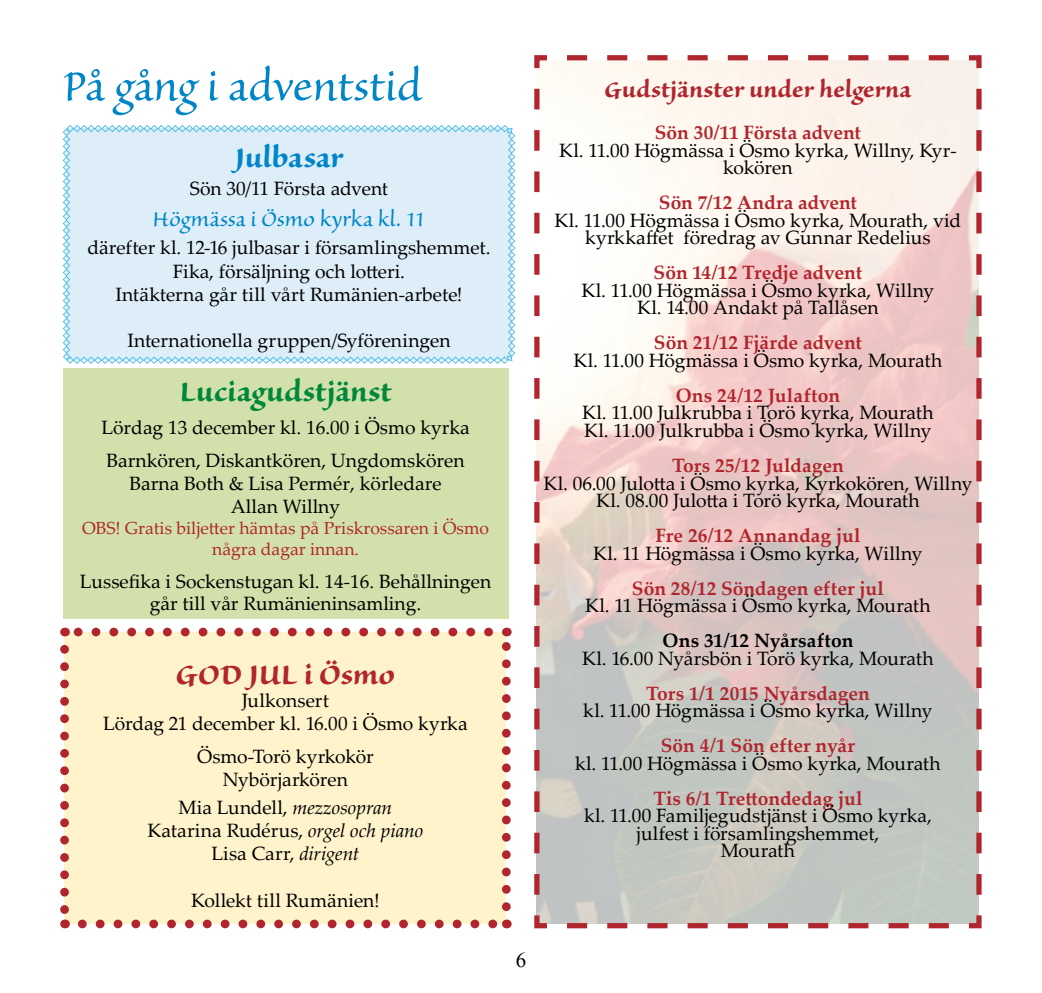
<style>
.page{position:relative;width:1042px;height:993px;background:#fff}
.page>*{position:absolute;margin:0;border:0;box-sizing:border-box;transform-origin:0 0}
.t1{font:52.5px "Sanvito Pro";color:#0086c8}
.t2{font:700 35px "Sanvito Pro";letter-spacing:.005em;color:#00873a}
.t3{font:700 35px "Sanvito Pro";letter-spacing:-.005em;color:#b1262e}
.t4{font:700 35px "Sanvito Pro";letter-spacing:-.005em;color:#0086c8}
.t5{font:700 28px "Sanvito Pro";letter-spacing:.005em;color:#b1262e}
.t6{font:26.25px "Sanvito Pro";letter-spacing:.005em;color:#0086c8}
.t7{font:21px "Times New Roman";color:#000}
.t8{font:19.25px/17.5px "Palatino Linotype";color:#000;text-align:center}
.t9{font:700 19.25px "Palatino Linotype";color:#b1262e}
.t10{font:700 19.25px "Palatino Linotype";letter-spacing:.01em;color:#000}
.t11{font:17.5px/21px "Palatino Linotype";color:#b1262e;text-align:center}
.s1{font-style:italic}
</style>
<div class="page">
<svg style="left:534px;top:55px;width:448px;height:874px;background:#e2d3ce"></svg>
<div style="left:65px;top:631px;width:441px;height:292px;background:#fff3cc"></div>
<svg style="left:82px;top:919px;width:415px;height:9px"></svg>
<svg style="left:73px;top:627px;width:416px;height:9px"></svg>
<svg style="left:60px;top:649px;width:9px;height:279px"></svg>
<svg style="left:502px;top:627px;width:9px;height:279px"></svg>
<div style="left:63px;top:368px;width:445px;height:250px;background:#d2e1ab"></div>
<svg style="left:63px;top:125px;width:452px;height:239px;background:#d9edf8"></svg>
<h1 class="t1" style="left:63px;top:58px;width:361px">På gång i adventstid</h1>
<h2 class="t4" style="left:235px;top:137px;width:110px">Julbasar</h2>
<p class="t8" style="left:190px;top:179px;width:200px">Sön 30/11 Första advent</p>
<h3 class="t6" style="left:152px;top:205px;width:275px">Högmässa i Ösmo kyrka kl. 11</h3>
<p class="t8" style="left:87px;top:235px;width:405px;line-height:23.1px">därefter kl. 12-16 julbasar i församlingshemmet.<br>Fika, försäljning och lotteri.<br>Intäkterna går till vårt Rumänien-arbete!</p>
<p class="t8" style="left:127px;top:331px;width:325px">Internationella gruppen/Syföreningen</p>
<h2 class="t2" style="left:179px;top:371px;width:214px">Luciagudstjänst</h2>
<p class="t8" style="left:101px;top:409px;width:370px;line-height:33.1px;text-align:left">Lördag 13 december kl. 16.00 i Ösmo kyrka<br>Barnkören, Diskantkören, Ungdomskören</p>
<p class="t8" style="left:129px;top:470px;width:314px;line-height:23.1px">Barna Both &amp; Lisa Permér, körledare<br>Allan Willny</p>
<p class="t11" style="left:82px;top:516px;width:408px">OBS! Gratis biljetter hämtas på Priskrossaren i Ösmo några dagar innan.</p>
<p class="t8" style="left:80px;top:568px;width:413px;line-height:22.8px">Lussefika i Sockenstugan kl. 14-16. Behållningen går till vår Rumänieninsamling.</p>
<h2 class="t3" style="left:176px;top:654px;width:221px">GOD JUL i Ösmo</h2>
<p class="t8" style="left:103px;top:687px;width:366px;line-height:23.1px">Julkonsert<br>Lördag 21 december kl. 16.00 i Ösmo kyrka</p>
<p class="t8" style="left:197px;top:743px;width:178px;line-height:23.1px">Ösmo-Torö kyrkokör<br>Nybörjarkören</p>
<p class="t8" style="left:147px;top:795px;width:277px;line-height:23.1px">Mia Lundell, <span class="s1">mezzosopran<br></span>Katarina Rudérus, <span class="s1">orgel och piano<br></span>Lisa Carr, <span class="s1">dirigent</span></p>
<p class="t8" style="left:191px;top:890px;width:190px">Kollekt till Rumänien!</p>
<h3 class="t5" style="left:604px;top:73px;width:308px">Gudstjänster under helgerna</h3>
<p class="t9" style="left:655px;top:119px;width:208px">Sön 30/11 Första advent</p>
<p class="t8" style="left:559px;top:141px;width:399px">Kl. 11.00 Högmässa i Ösmo kyrka, Willny, Kyr&shy;kokören</p>
<p class="t9" style="left:659px;top:189px;width:200px">Sön 7/12 Andra advent</p>
<p class="t8" style="left:554px;top:211px;width:408px">Kl. 11.00 Högmässa i Ösmo kyrka, Mourath, vid kyrkkaffet föredrag av Gunnar Redelius</p>
<p class="t9" style="left:653px;top:259px;width:210px">Sön 14/12 Tredje advent</p>
<p class="t8" style="left:581px;top:281px;width:354px">Kl. 11.00 Högmässa i Ösmo kyrka, Willny<br>Kl. 14.00 Andakt på Tallåsen</p>
<p class="t9" style="left:654px;top:329px;width:209px">Sön 21/12 Fjärde advent</p>
<p class="t8" style="left:573px;top:351px;width:370px">Kl. 11.00 Högmässa i Ösmo kyrka, Mourath</p>
<p class="t9" style="left:676px;top:381px;width:166px">Ons 24/12 Julafton</p>
<p class="t8" style="left:582px;top:403px;width:353px;text-align:left">Kl. 11.00 Julkrubba i Torö kyrka, Mourath<br>Kl. 11.00 Julkrubba i Ösmo kyrka, Willny</p>
<p class="t9" style="left:672px;top:451px;width:173px">Tors 25/12 Juldagen</p>
<p class="t8" style="left:543px;top:473px;width:430px">Kl. 06.00 Julotta i Ösmo kyrka, Kyrkokören, Willny<br>Kl. 08.00 Julotta i Torö kyrka, Mourath</p>
<p class="t9" style="left:655px;top:521px;width:207px">Fre 26/12 Annandag jul</p>
<p class="t8" style="left:593px;top:543px;width:331px">Kl. 11 Högmässa i Ösmo kyrka, Willny</p>
<p class="t9" style="left:632px;top:574px;width:253px">Sön 28/12 Söndagen efter jul</p>
<p class="t8" style="left:585px;top:596px;width:347px">Kl. 11 Högmässa i Ösmo kyrka, Mourath</p>
<p class="t10" style="left:662px;top:626px;width:193px">Ons 31/12 Nyårsafton</p>
<p class="t8" style="left:582px;top:648px;width:353px">Kl. 16.00 Nyårsbön i Torö kyrka, Mourath</p>
<p class="t9" style="left:646px;top:679px;width:225px">Tors 1/1 2015 Nyårsdagen</p>
<p class="t8" style="left:583px;top:701px;width:351px">kl. 11.00 Högmässa i Ösmo kyrka, Willny</p>
<p class="t9" style="left:661px;top:731px;width:196px">Sön 4/1 Sön efter nyår</p>
<p class="t8" style="left:575px;top:753px;width:367px">kl. 11.00 Högmässa i Ösmo kyrka, Mourath</p>
<p class="t9" style="left:653px;top:784px;width:211px">Tis 6/1 Trettondedag jul</p>
<p class="t8" style="left:584px;top:806px;width:349px">kl. 11.00 Familjegudstjänst i Ösmo kyrka, julfest i församlingshemmet,<br>Mourath</p>
<p class="t7" style="left:516px;top:947px;width:12px">6</p>
</div>
